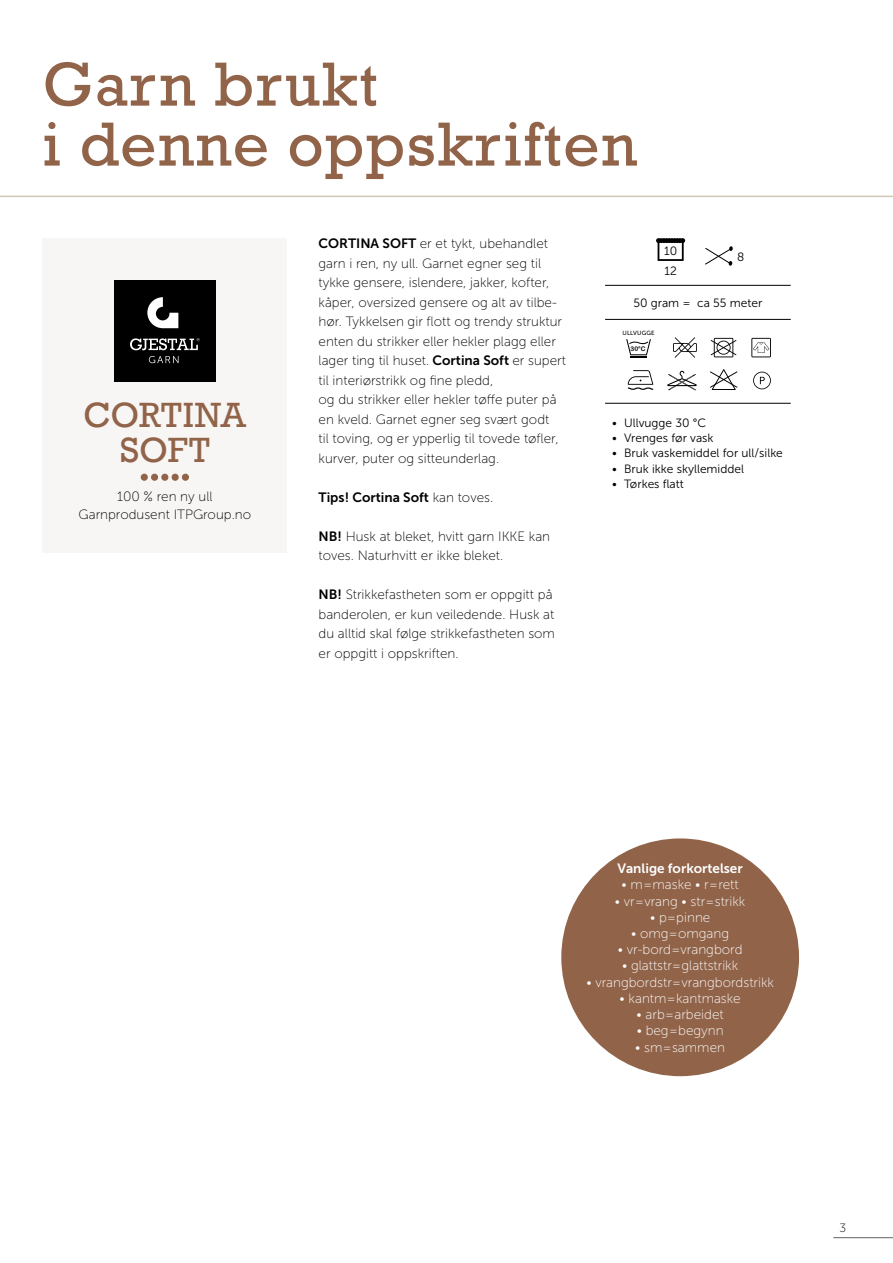
<style>
.page{position:relative;width:893px;height:1263px;background:#fff}
.page>*{position:absolute;margin:0;border:0;box-sizing:border-box;transform-origin:0 0}
.t1{font:63.3px "Rockwell";letter-spacing:.02em;color:#91644a}
.INNHOLD_-_Midtstilt{font:36px "Rockwell";color:#91644a}
.t2{font:13.5px/19.5px "Museo Sans 100";color:#000}
.t3{font:13.5px "Museo Sans 100";color:#fff}
.t4{font:13.5px "Museo Sans 700";color:#000}
.t5{font:13.5px "Museo Sans 700";color:#fff}
.t6{font:12px "Museo Sans 300";color:#000}
.t7{font:12px "Museo Sans 100";color:#000}
.t8{font:6.45px "Arial Rounded MT Bold";color:#000}
.t9{font:6px "Museo Sans 500";letter-spacing:.02em;color:#000}
.s1{font-family:"Museo Sans 700"}
.s2{font-family:"Museo Sans 100"}
</style>
<div class="page">
<hr style="left:833px;top:1237px;width:60px;height:1px;background:#636363">
<hr style="left:0;top:196px;width:893px;height:1px;background:#d1c8b8">
<div style="left:43px;top:238px;width:244px;height:315px;background:#f8f6f4"></div>
<div style="left:114px;top:280px;width:102px;height:102px;background:#000"></div>
<svg style="left:130px;top:338px;width:70px;height:12px"></svg>
<svg style="left:147px;top:297px;width:31px;height:31px"></svg>
<svg style="left:149px;top:356px;width:30px;height:7px"></svg>
<div style="left:141px;top:474px;width:7px;height:7px;background:#91644a;border-radius:50%"></div>
<div style="left:182px;top:474px;width:7px;height:7px;background:#91644a;border-radius:50%"></div>
<div style="left:172px;top:474px;width:7px;height:7px;background:#91644a;border-radius:50%"></div>
<div style="left:161px;top:474px;width:7px;height:7px;background:#91644a;border-radius:50%"></div>
<div style="left:151px;top:474px;width:7px;height:7px;background:#91644a;border-radius:50%"></div>
<svg style="left:705px;top:246px;width:28px;height:20px"></svg>
<svg style="left:656px;top:238px;width:29px;height:23px"></svg>
<hr style="left:605px;top:285px;width:186px;height:1px;background:#000">
<hr style="left:605px;top:319px;width:186px;height:1px;background:#000">
<hr style="left:605px;top:403px;width:186px;height:1px;background:#000">
<svg style="left:626px;top:339px;width:25px;height:19px"></svg>
<svg style="left:673px;top:337px;width:24px;height:21px"></svg>
<svg style="left:711px;top:338px;width:25px;height:19px"></svg>
<svg style="left:751px;top:338px;width:20px;height:19px"></svg>
<svg style="left:628px;top:370px;width:25px;height:20px"></svg>
<svg style="left:667px;top:371px;width:30px;height:19px"></svg>
<svg style="left:710px;top:369px;width:27px;height:21px"></svg>
<svg style="left:753px;top:372px;width:18px;height:17px"></svg>
<div style="left:561px;top:838px;width:238px;height:238px;background:#91644a;border-radius:50%"></div>
<p class="t1" style="left:43px;top:48px;width:337px">Garn brukt</p>
<p class="t1" style="left:43px;top:108px;width:596px">i denne oppskriften</p>
<p class="INNHOLD_-_Midtstilt" style="left:84px;top:394px;width:164px">CORTINA</p>
<p class="INNHOLD_-_Midtstilt" style="left:120px;top:429px;width:91px">SOFT</p>
<p class="t2" style="left:117px;top:487px;width:97px">100 % ren ny ull</p>
<p class="t2" style="left:79px;top:505px;width:174px">Garnprodusent ITPGroup.no</p>
<p class="t2" style="left:319px;top:234px;width:231px"><span class="s1">CORTINA SOFT</span> er et tykt, ubehandlet garn i ren, ny ull. Garnet egner seg til</p>
<p class="t2" style="left:319px;top:273px;width:249px">tykke gensere, islendere, jakker, kofter, kåper, oversized gensere og alt av tilbe&shy;hør. Tykkelsen gir flott og trendy struktur enten du strikker eller hekler plagg eller lager ting til huset. <span class="s1">Cortina Soft</span> er supert til interiørstrikk og fine pledd,</p>
<p class="t2" style="left:319px;top:390px;width:242px">og du strikker eller hekler tøffe puter på en kveld. Garnet egner seg svært godt til toving, og er ypperlig til tovede tøfler, kurver, puter og sitteunderlag.</p>
<p class="t4" style="left:319px;top:490px;width:176px">Tips! Cortina Soft <span class="s2">kan toves.</span></p>
<p class="t2" style="left:319px;top:527px;width:233px"><span class="s1">NB!</span> Husk at bleket, hvitt garn IKKE kan toves. Naturhvitt er ikke bleket.</p>
<p class="t2" style="left:319px;top:585px;width:237px"><span class="s1">NB!</span> Strikkefastheten som er oppgitt på banderolen, er kun veiledende. Husk at</p>
<p class="t2" style="left:319px;top:624px;width:238px">du alltid skal følge strikkefastheten som</p>
<p class="t2" style="left:319px;top:644px;width:142px">er oppgitt i oppskriften.</p>
<p class="t6" style="left:664px;top:244px;width:15px">10</p>
<p class="t6" style="left:664px;top:264px;width:14px">12</p>
<p class="t6" style="left:737px;top:250px;width:9px">8</p>
<p class="t6" style="left:633px;top:297px;width:131px">50 gram = ca 55 meter</p>
<p class="t9" style="left:622px;top:329px;width:33px">ULLVUGGE</p>
<p class="t8" style="left:631px;top:345px;width:16px">30°C</p>
<p class="t6" style="left:612px;top:416px;width:96px">• Ullvugge 30 °C</p>
<p class="t6" style="left:612px;top:431px;width:103px">• Vrenges før vask</p>
<p class="t6" style="left:612px;top:447px;width:172px">• Bruk vaskemiddel for ull/silke</p>
<p class="t6" style="left:612px;top:462px;width:134px">• Bruk ikke skyllemiddel</p>
<p class="t6" style="left:612px;top:477px;width:73px">• Tørkes flatt</p>
<p class="t5" style="left:618px;top:861px;width:127px">Vanlige forkortelser</p>
<p class="t3" style="left:622px;top:878px;width:119px">• m=maske • r=rett</p>
<p class="t3" style="left:615px;top:894px;width:132px">• vr=vrang • str=strikk</p>
<p class="t3" style="left:650px;top:910px;width:62px">• p=pinne</p>
<p class="t3" style="left:631px;top:926px;width:100px">• omg=omgang</p>
<p class="t3" style="left:618px;top:942px;width:126px">• vr-bord=vrangbord</p>
<p class="t3" style="left:622px;top:959px;width:118px">• glattstr=glattstrikk</p>
<p class="t3" style="left:586px;top:975px;width:189px">• vrangbordstr=vrangbordstrikk</p>
<p class="t3" style="left:620px;top:991px;width:123px">• kantm=kantmaske</p>
<p class="t3" style="left:637px;top:1007px;width:89px">• arb=arbeidet</p>
<p class="t3" style="left:637px;top:1023px;width:88px">• beg=begynn</p>
<p class="t3" style="left:635px;top:1040px;width:91px">• sm=sammen</p>
<p class="t7" style="left:839px;top:1221px;width:8px">3</p>
</div>
